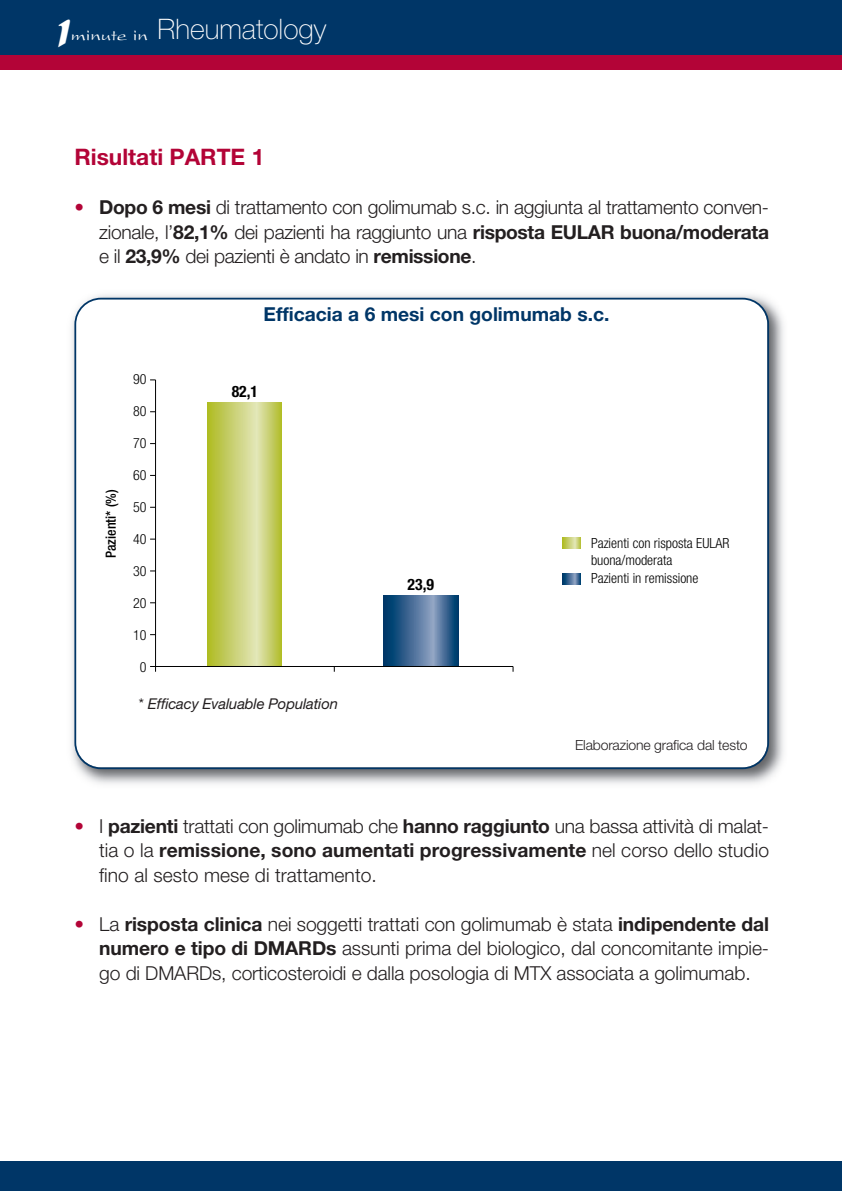
<style>
.page{position:relative;width:842px;height:1191px;background:#fff}
.page>*{position:absolute;margin:0;border:0;box-sizing:border-box;transform-origin:0 0}
.t1{font:italic 44.98px "Formal Script 421 BT";color:#fff}
.t2{font:100 28.35px "Helvetica Neue LT Std";color:#fff}
.t3{font:700 22.75px "Helvetica Neue LT Std";color:#b30437}
.t4{font:300 19.25px/24.5px "Helvetica Neue LT Std";letter-spacing:-.005em;color:#231f20;text-align:justify}
.t5{font:700 19.25px "Helvetica Neue LT Std";color:#003667}
.t6{font:700 condensed 15.75px "Helvetica Neue LT Std";color:#000}
.t7{font:italic 14.88px "Helvetica Neue LT Std";letter-spacing:-.01em;color:#231f20}
.t8{font:300 condensed 14px/16.8px "Helvetica Neue LT Std";color:#000}
.t9{font:300 14px "Helvetica Neue LT Std";letter-spacing:-.01em;color:#231f20}
.t10{font:500 condensed 14px "Helvetica Neue LT Std";color:#000}
.s1{font-family:"Present LT Std";font-weight:400;font-size:18.03px}
.s2{color:#b30437}
.s3{font-weight:700}
.s4{font-style:normal}
</style>
<div class="page">
<div style="left:0;top:0;width:842px;height:55px;background:#003667"></div>
<div style="left:0;top:55px;width:842px;height:14px;background:#b30437"></div>
<img style="left:71px;top:294px;width:713px;height:490px">
<svg style="left:74px;top:298px;width:695px;height:471px"></svg>
<div style="left:0;top:1161px;width:842px;height:30px;background:#003667"></div>
<h1 class="t1" style="left:53px;top:9px;width:27px">1</h1>
<h2 class="t2" style="left:71px;top:19px;width:257px"><span class="s1">minute in</span> Rheumatology</h2>
<p class="t3" style="left:74px;top:149px;width:191px">Risultati PARTE 1</p>
<p class="t4" style="left:99px;top:197px;width:671px;text-indent:-25px"><span class="s2">•</span> <span class="s3">Dopo 6 mesi</span> di trattamento con golimumab s.c. in aggiunta al trattamento conven&shy;zionale, l’<span class="s3">82,1%</span> dei pazienti ha raggiunto una <span class="s3">risposta EULAR buona/moderata </span>e il <span class="s3">23,9%</span> dei pazienti è andato in <span class="s3">remissione</span>.</p>
<p class="t5" style="left:263px;top:307px;width:347px">Efficacia a 6 mesi con golimumab s.c.</p>
<p class="t10" style="left:106px;top:558px;width:70px;rotate:-90deg">Pazienti* (%)</p>
<p class="t8" style="left:133px;top:372px;width:15px">90</p>
<p class="t8" style="left:133px;top:403px;width:15px">80</p>
<p class="t8" style="left:133px;top:435px;width:15px">70</p>
<p class="t8" style="left:133px;top:467px;width:15px">60</p>
<p class="t8" style="left:133px;top:499px;width:15px">50</p>
<p class="t8" style="left:133px;top:531px;width:15px">40</p>
<p class="t8" style="left:133px;top:563px;width:15px">30</p>
<p class="t8" style="left:133px;top:595px;width:15px">20</p>
<p class="t8" style="left:133px;top:627px;width:15px">10</p>
<p class="t8" style="left:140px;top:659px;width:8px">0</p>
<p class="t6" style="left:232px;top:386px;width:28px">82,1</p>
<p class="t7" style="left:139px;top:698px;width:201px"><span class="s4">*</span> Efficacy Evaluable Population</p>
<p class="t6" style="left:408px;top:579px;width:28px">23,9</p>
<p class="t8" style="left:591px;top:536px;width:140px">Pazienti con risposta EULAR buona/moderata</p>
<p class="t8" style="left:591px;top:571px;width:109px">Pazienti in remissione</p>
<p class="t9" style="left:575px;top:740px;width:174px">Elaborazione grafica dal testo</p>
<p class="t4" style="left:99px;top:815px;width:671px;text-indent:-25px"><span class="s2">•</span> I <span class="s3">pazienti</span> trattati con golimumab che <span class="s3">hanno raggiunto</span> una bassa attività di malat&shy;tia o la <span class="s3">remissione, sono aumentati progressivamente</span> nel corso dello studio fino al sesto mese di trattamento.</p>
<p class="t4" style="left:99px;top:913px;width:671px;text-indent:-25px"><span class="s2">•</span> La <span class="s3">risposta clinica</span> nei soggetti trattati con golimumab è stata <span class="s3">indipendente dal numero e tipo di DMARDs</span> assunti prima del biologico, dal concomitante impie&shy;go di DMARDs, corticosteroidi e dalla posologia di MTX associata a golimumab.</p>
</div>
